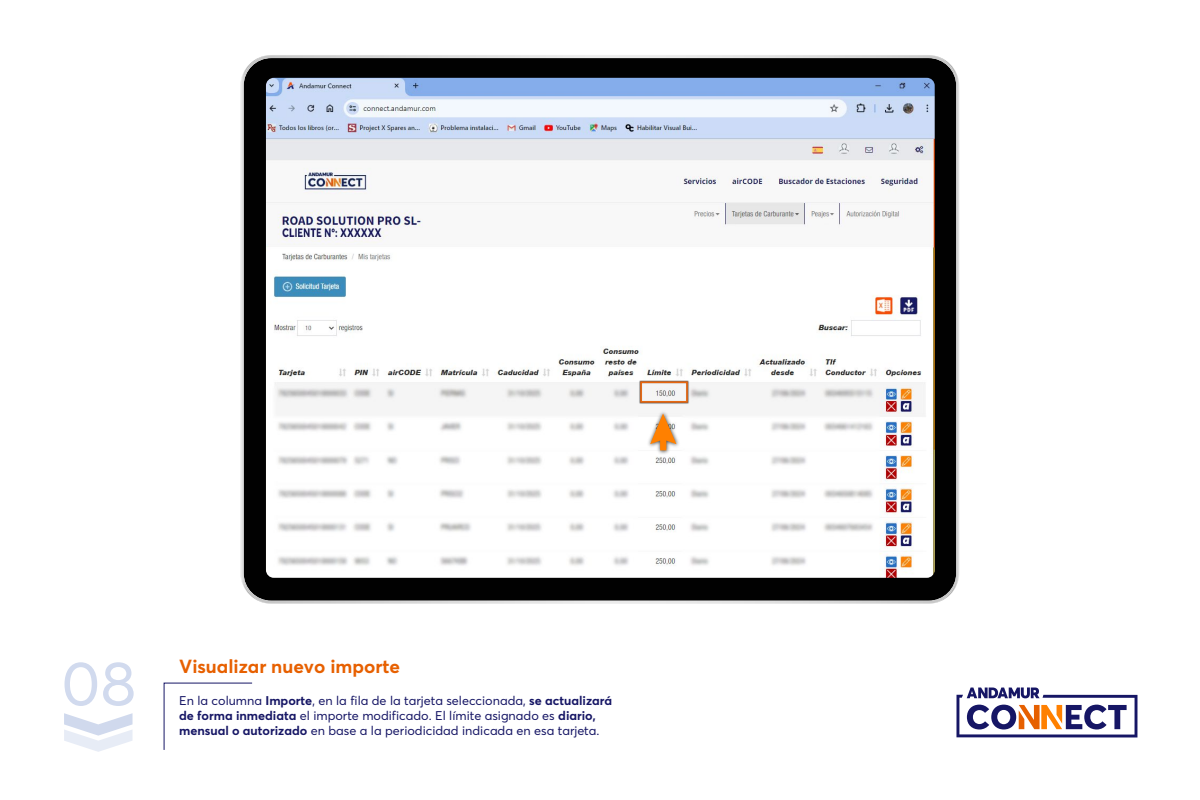
<style>
.page{position:relative;width:1200px;height:800px;background:#fff}
.page>*{position:absolute;margin:0;border:0;box-sizing:border-box;transform-origin:0 0}
.t1{font:62.5px "Averta";color:#d1daee}
.t2{font:700 18.75px "Averta";color:#e76000}
.t3{font:12.5px/15px "Averta";color:#161665}
.s1{font-weight:700}
</style>
<div class="page">
<svg style="left:163px;top:682px;width:90px;height:68px"></svg>
<svg style="left:64px;top:713px;width:69px;height:39px"></svg>
<svg style="left:956px;top:687px;width:182px;height:50px"></svg>
<svg style="left:241px;top:55px;width:718px;height:549px"></svg>
<h1 class="t1" style="left:61px;top:641px;width:77px">08</h1>
<h2 class="t2" style="left:179px;top:654px;width:222px">Visualizar nuevo importe</h2>
<p class="t3" style="left:179px;top:692px;width:434px">En la columna <span class="s1">Importe</span>, en la fila de la tarjeta seleccionada, <span class="s1">se actualizará de forma inmediata</span> el importe modificado. El límite asignado es <span class="s1">diario, mensual o autorizado</span> en base a la periodicidad indicada en esa tarjeta.</p>
</div>
